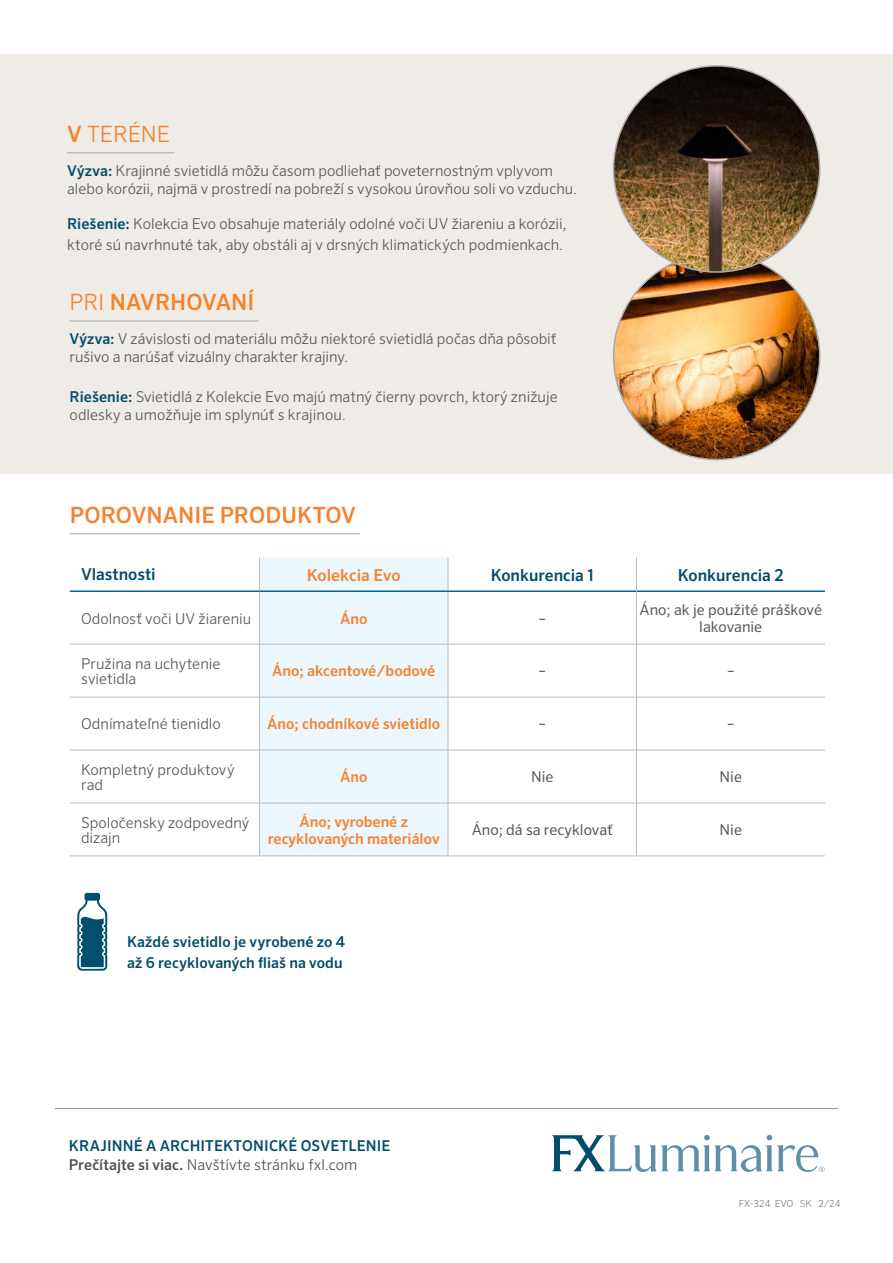
<style>
.page{position:relative;width:893px;height:1263px;background:#fff}
.page>*{position:absolute;margin:0;border:0;box-sizing:border-box;transform-origin:0 0}
.t1{font:500 22.5px "Sero Pro";color:#f5822d}
.t2{font:300 22.5px "Sero Pro";letter-spacing:-.005em;color:#f5822d}
.t3{font:500 16.5px "Sero Pro";letter-spacing:-.005em;color:#004d6b}
.t4{font:500 16.5px "Sero Pro";color:#f5822d}
.t5{font:300 15px/18px "Sero Pro";color:#585956}
.t6{font:500 15px/21px "Sero Pro";letter-spacing:.005em;color:#004d6b}
.t7{font:500 15px/16.5px "Sero Pro";color:#f5822d;text-align:center}
.t8{font:15px/16.5px "Sero Pro";color:#585956;text-align:center}
.t9{font:300 9.75px "Sero Pro";color:#808285}
.s1{font-weight:500}
.s2{font-weight:500;color:#004d6b}
.s3{font-weight:300}
.s4{color:#515254}
.s5{font-weight:300;color:#515254}
</style>
<div class="page">
<hr style="left:55px;top:1108px;width:783px;height:1px;background:#939598">
<svg style="left:552px;top:1135px;width:273px;height:37px"></svg>
<div style="left:0;top:54px;width:893px;height:419px;background:#efece8"></div>
<hr style="left:70px;top:533px;width:290px;height:1px;background:#a7a9ac">
<hr style="left:70px;top:321px;width:189px;height:1px;background:#a7a9ac">
<hr style="left:67px;top:152px;width:107px;height:1px;background:#a7a9ac">
<div style="left:260px;top:557px;width:188px;height:299px;background:#ecf6fd"></div>
<hr style="left:259px;top:557px;width:1px;height:33px;background:#bdbab8">
<hr style="left:448px;top:557px;width:1px;height:33px;background:#bdbab8">
<hr style="left:70px;top:590px;width:190px;height:2px;background:#006491">
<hr style="left:260px;top:590px;width:188px;height:2px;background:#006491">
<hr style="left:448px;top:590px;width:188px;height:2px;background:#006491">
<hr style="left:637px;top:590px;width:188px;height:2px;background:#006491">
<hr style="left:70px;top:644px;width:190px;height:1px;background:#bdbab8">
<hr style="left:260px;top:644px;width:188px;height:1px;background:#bdbab8">
<hr style="left:448px;top:644px;width:188px;height:1px;background:#bdbab8">
<hr style="left:636px;top:644px;width:189px;height:1px;background:#bdbab8">
<hr style="left:70px;top:697px;width:190px;height:1px;background:#bdbab8">
<hr style="left:260px;top:697px;width:188px;height:1px;background:#bdbab8">
<hr style="left:448px;top:697px;width:188px;height:1px;background:#bdbab8">
<hr style="left:636px;top:697px;width:189px;height:1px;background:#bdbab8">
<hr style="left:70px;top:750px;width:190px;height:1px;background:#bdbab8">
<hr style="left:260px;top:750px;width:188px;height:1px;background:#bdbab8">
<hr style="left:448px;top:750px;width:188px;height:1px;background:#bdbab8">
<hr style="left:636px;top:750px;width:189px;height:1px;background:#bdbab8">
<hr style="left:70px;top:803px;width:190px;height:1px;background:#bdbab8">
<hr style="left:260px;top:803px;width:188px;height:1px;background:#bdbab8">
<hr style="left:448px;top:803px;width:188px;height:1px;background:#bdbab8">
<hr style="left:636px;top:803px;width:189px;height:1px;background:#bdbab8">
<hr style="left:70px;top:856px;width:190px;height:1px;background:#bdbab8">
<hr style="left:260px;top:856px;width:188px;height:1px;background:#bdbab8">
<hr style="left:448px;top:856px;width:188px;height:1px;background:#bdbab8">
<hr style="left:636px;top:856px;width:189px;height:1px;background:#bdbab8">
<hr style="left:259px;top:592px;width:1px;height:52px;background:#bdbab8">
<hr style="left:448px;top:592px;width:1px;height:52px;background:#bdbab8">
<hr style="left:259px;top:644px;width:1px;height:53px;background:#bdbab8">
<hr style="left:448px;top:644px;width:1px;height:53px;background:#bdbab8">
<hr style="left:259px;top:697px;width:1px;height:53px;background:#bdbab8">
<hr style="left:448px;top:697px;width:1px;height:53px;background:#bdbab8">
<hr style="left:259px;top:750px;width:1px;height:53px;background:#bdbab8">
<hr style="left:448px;top:750px;width:1px;height:53px;background:#bdbab8">
<hr style="left:259px;top:803px;width:1px;height:53px;background:#bdbab8">
<hr style="left:448px;top:803px;width:1px;height:53px;background:#bdbab8">
<hr style="left:636px;top:557px;width:1px;height:34px;background:#bdbab8">
<hr style="left:636px;top:591px;width:1px;height:53px;background:#bdbab8">
<hr style="left:636px;top:644px;width:1px;height:53px;background:#bdbab8">
<hr style="left:636px;top:697px;width:1px;height:53px;background:#bdbab8">
<hr style="left:636px;top:750px;width:1px;height:53px;background:#bdbab8">
<hr style="left:636px;top:803px;width:1px;height:53px;background:#bdbab8">
<img style="left:614px;top:253px;width:206px;height:207px;border-radius:103px">
<img style="left:614px;top:66px;width:206px;height:206px;border-radius:103px">
<svg style="left:77px;top:893px;width:31px;height:78px"></svg>
<h1 class="t2" style="left:67px;top:120px;width:104px"><span class="s1">V</span> TERÉNE</h1>
<p class="t5" style="left:67px;top:162px;width:512px"><span class="s2">Výzva:</span> Krajinné svietidlá môžu časom podliehať poveternostným vplyvom alebo korózii, najmä v prostredí na pobreží s vysokou úrovňou soli vo vzduchu.</p>
<p class="t5" style="left:67px;top:213px;width:501px;line-height:21px"><span class="s2">Riešenie:</span> Kolekcia Evo obsahuje materiály odolné voči UV žiareniu a korózii, ktoré sú navrhnuté tak, aby obstáli aj v drsných klimatických podmienkach.</p>
<h1 class="t1" style="left:70px;top:288px;width:186px"><span class="s3">PRI</span> NAVRHOVANÍ</h1>
<p class="t5" style="left:70px;top:330px;width:488px"><span class="s2">Výzva:</span> V závislosti od materiálu môžu niektoré svietidlá počas dňa pôsobiť rušivo a narúšať vizuálny charakter krajiny.</p>
<p class="t5" style="left:70px;top:387px;width:490px"><span class="s2">Riešenie:</span> Svietidlá z Kolekcie Evo majú matný čierny povrch, ktorý znižuje odlesky a umožňuje im splynúť s krajinou.</p>
<h1 class="t1" style="left:70px;top:501px;width:288px">POROVNANIE PRODUKTOV</h1>
<p class="t3" style="left:81px;top:565px;width:76px">Vlastnosti</p>
<p class="t4" style="left:307px;top:565px;width:96px">Kolekcia Evo</p>
<p class="t3" style="left:491px;top:565px;width:104px">Konkurencia 1</p>
<p class="t3" style="left:678px;top:565px;width:107px">Konkurencia 2</p>
<p class="t5" style="left:81px;top:609px;width:172px">Odolnosť voči UV žiareniu</p>
<p class="t7" style="left:340px;top:610px;width:29px">Áno</p>
<p class="t8" style="left:538px;top:610px;width:9px">–</p>
<p class="t8" style="left:639px;top:601px;width:184px">Áno; ak je použité práškové lakovanie</p>
<p class="t5" style="left:81px;top:656px;width:141px;line-height:15px">Pružina na uchytenie svietidla</p>
<p class="t7" style="left:272px;top:663px;width:165px">Áno; akcentové/bodové</p>
<p class="t8" style="left:538px;top:663px;width:9px">–</p>
<p class="t8" style="left:727px;top:663px;width:9px">–</p>
<p class="t5" style="left:81px;top:715px;width:141px">Odnímateľné tienidlo</p>
<p class="t7" style="left:267px;top:716px;width:175px">Áno; chodníkové svietidlo</p>
<p class="t8" style="left:538px;top:716px;width:9px">–</p>
<p class="t8" style="left:727px;top:716px;width:9px">–</p>
<p class="t5" style="left:81px;top:762px;width:155px;line-height:15px">Kompletný produktový rad</p>
<p class="t7" style="left:340px;top:769px;width:29px">Áno</p>
<p class="t8" style="left:531px;top:769px;width:24px">Nie</p>
<p class="t8" style="left:719px;top:769px;width:24px">Nie</p>
<p class="t5" style="left:81px;top:815px;width:170px;line-height:15px">Spoločensky zodpovedný dizajn</p>
<p class="t7" style="left:268px;top:813px;width:173px">Áno; vyrobené z recyklovaných materiálov</p>
<p class="t8" style="left:472px;top:821px;width:143px">Áno; dá sa recyklovať</p>
<p class="t8" style="left:719px;top:821px;width:24px">Nie</p>
<p class="t6" style="left:127px;top:931px;width:220px">Každé svietidlo je vyrobené zo 4 až 6 recyklovaných fliaš na vodu</p>
<p class="t6" style="left:69px;top:1136px;width:323px;line-height:19.5px">KRAJINNÉ A ARCHITEKTONICKÉ OSVETLENIE<br><span class="s4">Prečítajte si viac.</span> <span class="s5">Navštívte stránku fxl.com</span></p>
<p class="t9" style="left:739px;top:1197px;width:103px">FX-324 EVO SK 2/24</p>
</div>
